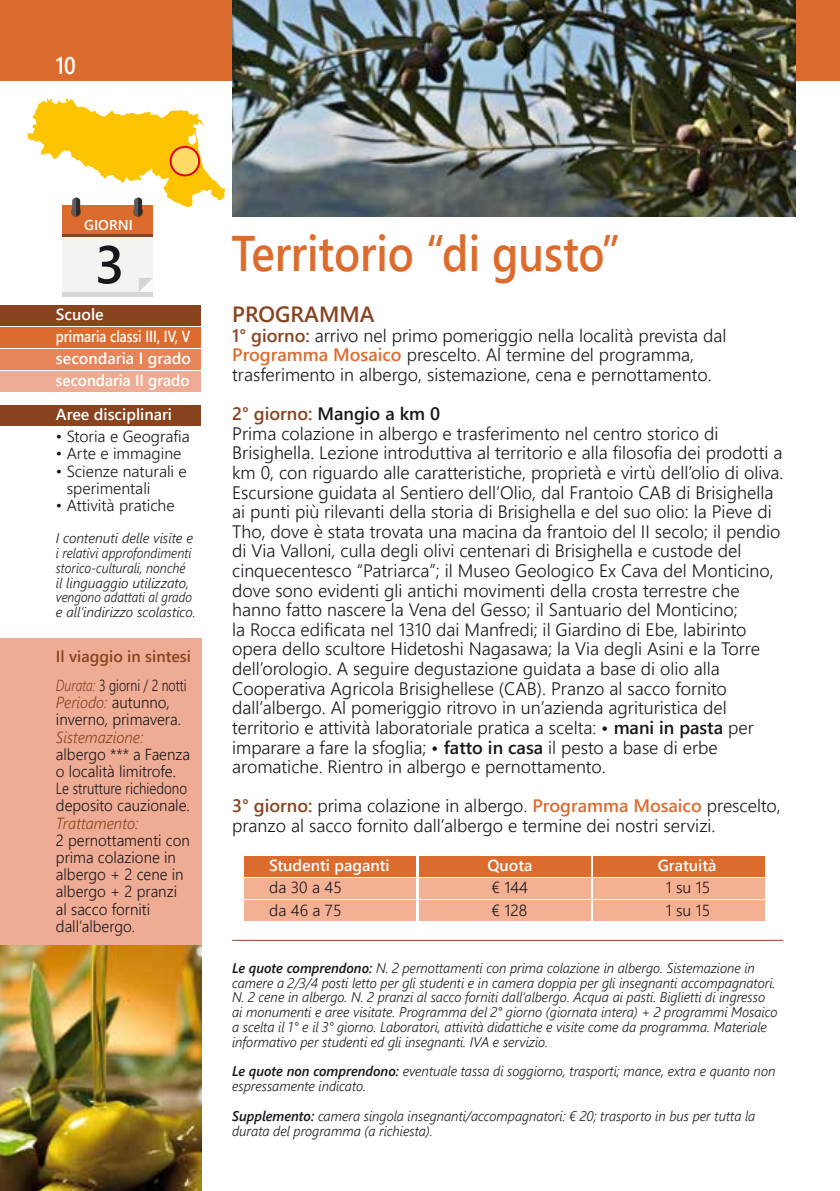
<style>
.page{position:relative;width:840px;height:1191px;background:#fff}
.page>*{position:absolute;margin:0;border:0;box-sizing:border-box;transform-origin:0 0}
.t1{font:600 53.2px "Segoe UI";color:#1a171c}
.t2{font:600 50px "Segoe UI";color:#dc6c2e;scale:.88 1}
.t3{font:600 24px "Segoe UI";color:#fff;scale:.88 1}
.t4{font:600 22px "Segoe UI";color:#88431f}
.t5{font:300 18px/19.6px "Segoe UI";color:#1a171c}
.t6{font:300 16px/17.2px "Segoe UI";color:#1a171c;scale:.95 1}
.t7{font:300 16px "Segoe UI";color:#1a171c}
.t8{font:600 16px/22px "Segoe UI";color:#fff}
.t9{font:300 16px/17.2px "Segoe UI";color:#1a171c;scale:.78 1}
.t10{font:italic 300 16px "Segoe UI";color:#88431f;scale:.95 1}
.t11{font:600 16px "Segoe UI";color:#88431f}
.t12{font:600 14.2px "Segoe UI";color:#fff}
.t13{font:italic 300 14px/14.8px "Segoe UI";color:#1a171c;scale:.96 1}
.t14{font:italic 300 14px/14.8px "Segoe UI";color:#1a171c}
.s1{color:#fff}
.s2{font-style:italic;color:#88431f}
.s3{font-weight:600;color:#88431f}
.s4{font-weight:600;color:#dc6c2e}
.s5{font-weight:600}
</style>
<div class="page">
<div style="left:0;top:0;width:839px;height:80px;background:#dc6c2e"></div>
<img style="left:232px;top:0;width:562px;height:216px">
<div style="left:244px;top:856px;width:172px;height:20px;background:#dc6c2e"></div>
<div style="left:418px;top:856px;width:172px;height:20px;background:#dc6c2e"></div>
<div style="left:592px;top:856px;width:172px;height:20px;background:#dc6c2e"></div>
<div style="left:244px;top:878px;width:172px;height:20px;background:#f4b092"></div>
<div style="left:418px;top:878px;width:172px;height:20px;background:#f4b092"></div>
<div style="left:592px;top:878px;width:172px;height:20px;background:#f4b092"></div>
<div style="left:244px;top:900px;width:172px;height:20px;background:#f4b092"></div>
<div style="left:418px;top:900px;width:172px;height:20px;background:#f4b092"></div>
<div style="left:592px;top:900px;width:172px;height:20px;background:#f4b092"></div>
<hr style="left:232px;top:940px;width:550px;height:1px;background:#88431f">
<img style="left:0;top:945px;width:201px;height:246px">
<div style="left:0;top:305px;width:200px;height:20px;background:#88431f"></div>
<div style="left:0;top:327px;width:200px;height:20px;background:#dc6c2e"></div>
<div style="left:0;top:349px;width:200px;height:20px;background:#e6845a"></div>
<div style="left:0;top:371px;width:200px;height:20px;background:#efac95"></div>
<div style="left:0;top:405px;width:200px;height:20px;background:#88431f"></div>
<div style="left:0;top:638px;width:201px;height:307px;background:#efac95"></div>
<div style="left:63px;top:224px;width:90px;height:72px;background:#f3f3f2"></div>
<div style="left:63px;top:205px;width:90px;height:32px;background:#88431f"></div>
<div style="left:63px;top:205px;width:90px;height:29px;background:#dc6c2e"></div>
<svg style="left:139px;top:278px;width:13px;height:13px"></svg>
<hr style="left:63px;top:292px;width:90px;height:4px;background:#d7d6d6">
<svg style="left:28px;top:98px;width:197px;height:118px"></svg>
<svg style="left:170px;top:147px;width:29px;height:28px"></svg>
<div style="left:169px;top:146px;width:31px;height:30px;border:2px solid #e2001a;border-radius:50%"></div>
<h3 class="t3" style="left:56px;top:43px;width:24px">10</h3>
<p class="t12" style="left:84px;top:212px;width:50px">GIORNI</p>
<h1 class="t1" style="left:95px;top:214px;width:31px">3</h1>
<p class="t8" style="left:56px;top:302px;width:136px">Scuole<br>primaria classi III, IV, V secondaria I grado secondaria II grado</p>
<p class="t8" style="left:56px;top:402px;width:118px">Aree disciplinari</p>
<p class="t7" style="left:56px;top:421px;width:135px">• Storia e Geografia</p>
<p class="t7" style="left:56px;top:439px;width:127px">• Arte e immagine</p>
<p class="t7" style="left:56px;top:456px;width:132px">• Scienze naturali e</p>
<p class="t7" style="left:56px;top:473px;width:96px"><span class="s1">•</span> sperimentali</p>
<p class="t7" style="left:56px;top:490px;width:120px">• Attività pratiche</p>
<p class="t14" style="left:56px;top:528px;width:141px">I contenuti delle visite e i relativi approfondimenti storico-culturali, nonché<br>il linguaggio utilizzato, vengono adattati al grado e all’indirizzo scolastico.</p>
<p class="t11" style="left:56px;top:641px;width:136px">Il viaggio in sintesi</p>
<p class="t9" style="left:56px;top:675px;width:169px"><span class="s2">Durata:</span> 3 giorni / 2 notti<br><span class="s2">Periodo:</span> autunno, inverno, primavera.</p>
<p class="t10" style="left:56px;top:721px;width:94px">Sistemazione:</p>
<p class="t6" style="left:56px;top:744px;width:143px">albergo *** a Faenza o località limitrofe.<br>Le strutture richiedono deposito cauzionale.</p>
<p class="t10" style="left:56px;top:807px;width:88px">Trattamento:</p>
<p class="t6" style="left:56px;top:830px;width:142px">2 pernottamenti con prima colazione in albergo + 2 cene in albergo + 2 pranzi al sacco forniti dall’albergo.</p>
<h2 class="t2" style="left:231px;top:206px;width:443px">Territorio “di gusto”</h2>
<p class="t4" style="left:232px;top:293px;width:144px">PROGRAMMA</p>
<p class="t5" style="left:232px;top:324px;width:495px"><span class="s3">1° giorno:</span> arrivo nel primo pomeriggio nella località prevista dal<br><span class="s4">Programma Mosaico</span> prescelto. Al termine del programma, trasferimento in albergo, sistemazione, cena e pernottamento.</p>
<p class="t5" style="left:232px;top:402px;width:552px"><span class="s3">2° giorno:</span> <span class="s5">Mangio a km 0<br></span>Prima colazione in albergo e trasferimento nel centro storico di Brisighella. Lezione introduttiva al territorio e alla filosofia dei prodotti a km 0, con riguardo alle caratteristiche, proprietà e virtù dell’olio di oliva.<br>Escursione guidata al Sentiero dell’Olio, dal Frantoio CAB di Brisighella ai punti più rilevanti della storia di Brisighella e del suo olio: la Pieve di Tho, dove è stata trovata una macina da frantoio del II secolo; il pendio di Via Valloni, culla degli olivi centenari di Brisighella e custode del cinquecentesco “Patriarca”; il Museo Geologico Ex Cava del Monticino, dove sono evidenti gli antichi movimenti della crosta terrestre che hanno fatto nascere la Vena del Gesso; il Santuario del Monticino;<br>la Rocca edificata nel 1310 dai Manfredi; il Giardino di Ebe, labirinto opera dello scultore Hidetoshi Nagasawa; la Via degli Asini e la Torre dell’orologio. A seguire degustazione guidata a base di olio alla Cooperativa Agricola Brisighellese (CAB). Pranzo al sacco fornito dall’albergo. Al pomeriggio ritrovo in un’azienda agrituristica del territorio e attività laboratoriale pratica a scelta: <span class="s5">• mani in pasta</span> per imparare a fare la sfoglia; <span class="s5">• fatto in casa</span> il pesto a base di erbe aromatiche. Rientro in albergo e pernottamento.</p>
<p class="t5" style="left:232px;top:794px;width:550px"><span class="s3">3° giorno:</span> prima colazione in albergo. <span class="s4">Programma Mosaico</span> prescelto, pranzo al sacco fornito dall’albergo e termine dei nostri servizi.</p>
<p class="t8" style="left:269px;top:853px;width:122px">Studenti paganti</p>
<p class="t8" style="left:487px;top:853px;width:47px">Quota</p>
<p class="t8" style="left:657px;top:853px;width:60px">Gratuità</p>
<p class="t7" style="left:269px;top:872px;width:74px">da 30 a 45</p>
<p class="t7" style="left:491px;top:872px;width:38px">€ 144</p>
<p class="t7" style="left:665px;top:872px;width:46px">1 su 15</p>
<p class="t7" style="left:269px;top:894px;width:74px">da 46 a 75</p>
<p class="t7" style="left:491px;top:894px;width:37px">€ 128</p>
<p class="t7" style="left:665px;top:894px;width:46px">1 su 15</p>
<p class="t13" style="left:232px;top:958px;width:569px"><span class="s5">Le quote comprendono:</span> N. 2 pernottamenti con prima colazione in albergo. Sistemazione in camere a 2/3/4 posti letto per gli studenti e in camera doppia per gli insegnanti accompagnatori.<br>N. 2 cene in albergo. N. 2 pranzi al sacco forniti dall’albergo. Acqua ai pasti. Biglietti di ingresso ai monumenti e aree visitate. Programma del 2° giorno (giornata intera) + 2 programmi Mosaico a scelta il 1° e il 3° giorno. Laboratori, attività didattiche e visite come da programma. Materiale informativo per studenti ed gli insegnanti. IVA e servizio.</p>
<p class="t13" style="left:232px;top:1061px;width:567px"><span class="s5">Le quote non comprendono:</span> eventuale tassa di soggiorno, trasporti; mance, extra e quanto non espressamente indicato.</p>
<p class="t13" style="left:232px;top:1106px;width:546px"><span class="s5">Supplemento:</span> camera singola insegnanti/accompagnatori: € 20; trasporto in bus per tutta la durata del programma (a richiesta).</p>
</div>
